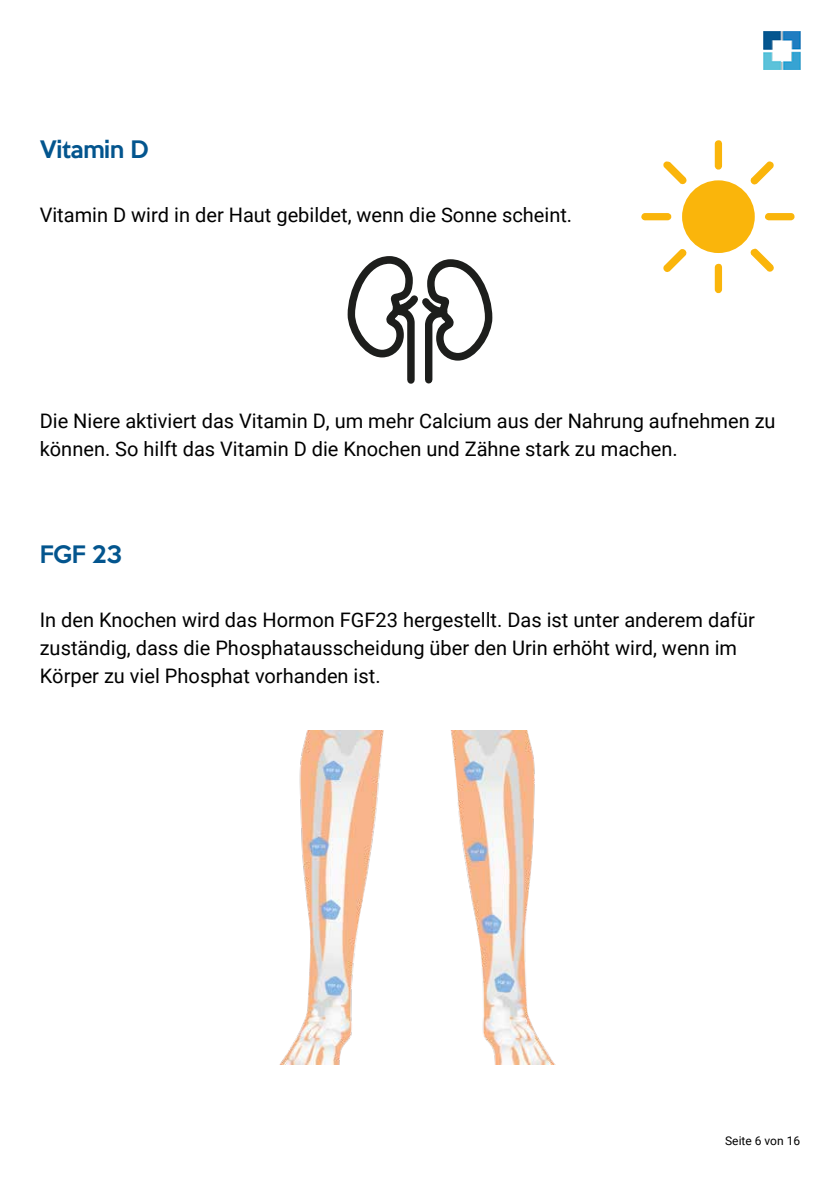
<style>
.page{position:relative;width:840px;height:1191px;background:#fff}
.page>*{position:absolute;margin:0;border:0;box-sizing:border-box;transform-origin:0 0}
.t1{font:500 22px "Keep Calm";letter-spacing:-.015em;color:#03558e}
.t2{font:20px/28px "Roboto";color:#000}
.t3{font:12px "Roboto";color:#000}
</style>
<div class="page">
<img style="left:763px;top:32px;width:36px;height:37px">
<img style="left:280px;top:730px;width:275px;height:334px">
<svg style="left:641px;top:140px;width:153px;height:153px"></svg>
<svg style="left:347px;top:256px;width:145px;height:128px"></svg>
<p class="t1" style="left:40px;top:130px;width:110px">Vitamin D</p>
<p class="t2" style="left:40px;top:200px;width:533px">Vitamin D wird in der Haut gebildet, wenn die Sonne scheint.</p>
<p class="t2" style="left:40px;top:406px;width:737px">Die Niere aktiviert das Vitamin D, um mehr Calcium aus der Nahrung aufnehmen zu können. So hilft das Vitamin D die Knochen und Zähne stark zu machen.</p>
<p class="t1" style="left:40px;top:535px;width:84px">FGF 23</p>
<p class="t2" style="left:40px;top:605px;width:716px">In den Knochen wird das Hormon FGF23 hergestellt. Das ist unter anderem dafür zuständig, dass die Phosphatausscheidung über den Urin erhöht wird, wenn im<br>Körper zu viel Phosphat vorhanden ist.</p>
<p class="t3" style="left:724px;top:1132px;width:76px">Seite 6 von 16</p>
</div>
